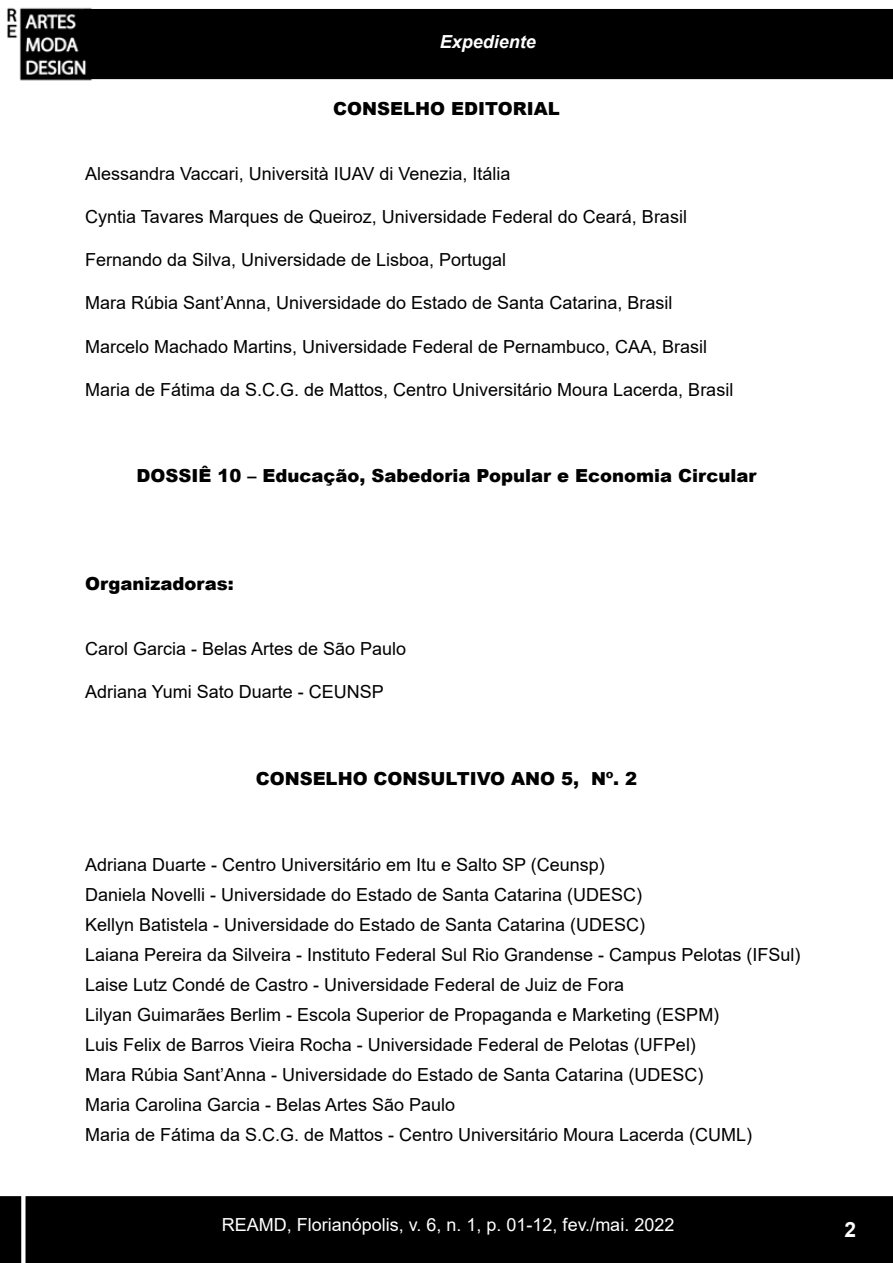
<style>
.page{position:relative;width:893px;height:1263px;background:#fff}
.page>*{position:absolute;margin:0;border:0;box-sizing:border-box;transform-origin:0 0}
.t1{font:700 21px "Arial";color:#fff}
.t2{font:18px/30px "Arial";color:#000}
.t3{font:900 18px "Arial";color:#000}
.t4{font:italic 700 18px "Arial";color:#fff}
.t5{font:18px "Arial";color:#fff}
</style>
<div class="page">
<div style="left:85px;top:10px;width:807px;height:68px;background:#000"></div>
<div style="left:84px;top:9px;width:809px;height:70px;border:2px solid #000"></div>
<img style="left:7px;top:7px;width:93px;height:74px">
<div style="left:1px;top:1197px;width:891px;height:65px;background:#000"></div>
<div style="left:0;top:1196px;width:893px;height:67px;border:2px solid #000"></div>
<div style="left:21px;top:111px;width:5px;height:1152px;background:#fff"></div>
<p class="t4" style="left:440px;top:30px;width:98px">Expediente</p>
<p class="t3" style="left:333px;top:95px;width:228px">CONSELHO EDITORIAL</p>
<p class="t2" style="left:85px;top:158px;width:427px">Alessandra Vaccari, Università IUAV di Venezia, Itália</p>
<p class="t2" style="left:85px;top:201px;width:603px">Cyntia Tavares Marques de Queiroz, Universidade Federal do Ceará, Brasil</p>
<p class="t2" style="left:85px;top:245px;width:423px">Fernando da Silva, Universidade de Lisboa, Portugal</p>
<p class="t2" style="left:85px;top:288px;width:589px">Mara Rúbia Sant’Anna, Universidade do Estado de Santa Catarina, Brasil</p>
<p class="t2" style="left:85px;top:331px;width:624px">Marcelo Machado Martins, Universidade Federal de Pernambuco, CAA, Brasil</p>
<p class="t2" style="left:85px;top:374px;width:650px">Maria de Fátima da S.C.G. de Mattos, Centro Universitário Moura Lacerda, Brasil</p>
<p class="t3" style="left:136px;top:463px;width:621px">DOSSIÊ 10 – Educação, Sabedoria Popular e Economia Circular</p>
<p class="t3" style="left:85px;top:571px;width:150px">Organizadoras:</p>
<p class="t2" style="left:85px;top:633px;width:323px">Carol Garcia - Belas Artes de São Paulo</p>
<p class="t2" style="left:85px;top:677px;width:300px">Adriana Yumi Sato Duarte - CEUNSP</p>
<p class="t3" style="left:256px;top:765px;width:383px">CONSELHO CONSULTIVO ANO 5, Nº. 2</p>
<p class="t2" style="left:85px;top:849px;width:717px">Adriana Duarte - Centro Universitário em Itu e Salto SP (Ceunsp)<br>Daniela Novelli - Universidade do Estado de Santa Catarina (UDESC)<br>Kellyn Batistela - Universidade do Estado de Santa Catarina (UDESC)<br>Laiana Pereira da Silveira - Instituto Federal Sul Rio Grandense - Campus Pelotas (IFSul)<br>Laise Lutz Condé de Castro - Universidade Federal de Juiz de Fora<br>Lilyan Guimarães Berlim - Escola Superior de Propaganda e Marketing (ESPM)<br>Luis Felix de Barros Vieira Rocha - Universidade Federal de Pelotas (UFPel)<br>Mara Rúbia Sant’Anna - Universidade do Estado de Santa Catarina (UDESC)<br>Maria Carolina Garcia - Belas Artes São Paulo<br>Maria de Fátima da S.C.G. de Mattos - Centro Universitário Moura Lacerda (CUML)</p>
<p class="t5" style="left:222px;top:1212px;width:454px">REAMD, Florianópolis, v. 6, n. 1, p. 01-12, fev./mai. 2022</p>
<p class="t1" style="left:845px;top:1215px;width:13px">2</p>
<p class="t4" style="left:208px;top:1217px;width:479px">REAMD, Florianópolis, v. 6, n. 1, p. 01-03, fev./ mai. 2022</p>
<p class="t1" style="left:849px;top:1211px;width:13px">2</p>
</div>
